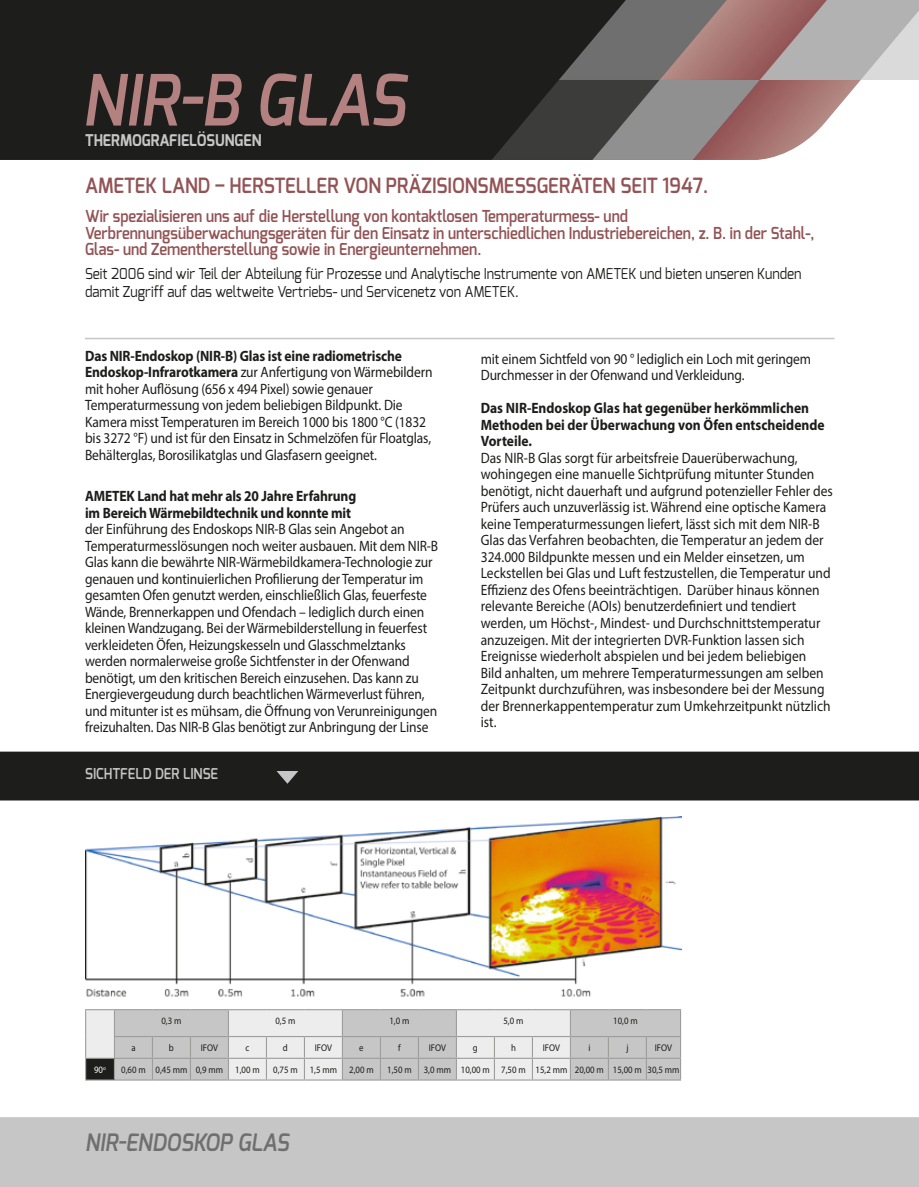
<style>
.page{position:relative;width:919px;height:1187px;background:#fff}
.page>*{position:absolute;margin:0;border:0;box-sizing:border-box;transform-origin:0 0}
.t1{font:italic 600 70.5px "Exo";color:#b48181;scale:.9 1}
.t2{font:italic 600 24px "Exo";color:#706f6f;scale:.9 1}
.t3{font:600 21px "Exo";color:#935355;scale:.9 1}
.t4{font:600 16.5px/16.5px "Exo";color:#935355;scale:.9 1}
.t5{font:700 16.2px "Exo";color:#c6c6c6;scale:.9 1}
.t6{font:15px/16.5px "Myriad Pro";letter-spacing:-.01em;color:#1d1d1b;scale:.9 1}
.t7{font:700 15px/16.5px "Myriad Pro";color:#1d1d1b;scale:.9 1}
.t8{font:15px/18px "Exo";color:#1d1d1b;scale:.9 1}
.t9{font:600 15px "Exo";color:#c6c6c6;scale:.9 1}
.t10{font:9.75px "Myriad Pro";color:#1d1d1b;scale:.9 1}
.t11{font:9.75px "Myriad Pro";color:#fff;scale:.9 1}
.s1{font-weight:700}
</style>
<div class="page">
<img style="left:85px;top:816px;width:596px;height:265px">
<div style="left:0;top:0;width:491px;height:160px;background:#1d1d1b"></div>
<svg style="left:491px;top:0;width:427px;height:160px;background:#877a79"></svg>
<div style="left:0;top:751px;width:918px;height:49px;background:#1d1d1b"></div>
<svg style="left:276px;top:771px;width:22px;height:12px"></svg>
<div style="left:0;top:1116px;width:918px;height:70px;background:#c6c6c6"></div>
<hr style="left:85px;top:338px;width:749px;height:1px;background:#c6c6c6">
<svg style="left:85px;top:1009px;width:596px;height:71px;background:#d0d0d0"></svg>
<hr style="left:114px;top:1079px;width:38px;height:1px;background:#9d9d9c">
<hr style="left:152px;top:1079px;width:38px;height:1px;background:#9d9d9c">
<hr style="left:190px;top:1079px;width:38px;height:1px;background:#9d9d9c">
<hr style="left:228px;top:1079px;width:38px;height:1px;background:#9d9d9c">
<hr style="left:266px;top:1079px;width:38px;height:1px;background:#9d9d9c">
<hr style="left:304px;top:1079px;width:38px;height:1px;background:#9d9d9c">
<hr style="left:342px;top:1079px;width:38px;height:1px;background:#9d9d9c">
<hr style="left:380px;top:1079px;width:38px;height:1px;background:#9d9d9c">
<hr style="left:418px;top:1079px;width:38px;height:1px;background:#9d9d9c">
<hr style="left:456px;top:1079px;width:38px;height:1px;background:#9d9d9c">
<hr style="left:494px;top:1079px;width:38px;height:1px;background:#9d9d9c">
<hr style="left:532px;top:1079px;width:38px;height:1px;background:#9d9d9c">
<hr style="left:570px;top:1079px;width:38px;height:1px;background:#9d9d9c">
<hr style="left:608px;top:1079px;width:38px;height:1px;background:#9d9d9c">
<hr style="left:646px;top:1079px;width:35px;height:1px;background:#9d9d9c">
<h1 class="t1" style="left:82px;top:55px;width:361px">NIR-B GLAS</h1>
<p class="t5" style="left:85px;top:130px;width:198px">THERMOGRAFIELÖSUNGEN</p>
<h3 class="t3" style="left:85px;top:172px;width:693px">AMETEK LAND – HERSTELLER VON PRÄZISIONSMESSGERÄTEN SEIT 1947.</h3>
<p class="t4" style="left:85px;top:208px;width:812px">Wir spezialisieren uns auf die Herstellung von kontaktlosen Temperaturmess- und<br>Verbrennungsüberwachungsgeräten für den Einsatz in unterschiedlichen Industriebereichen, z. B. in der Stahl-,<br>Glas- und Zementherstellung sowie in Energieunternehmen.</p>
<p class="t8" style="left:85px;top:265px;width:797px">Seit 2006 sind wir Teil der Abteilung für Prozesse und Analytische Instrumente von AMETEK und bieten unseren Kunden damit Zugriff auf das weltweite Vertriebs- und Servicenetz von AMETEK.</p>
<p class="t6" style="left:85px;top:347px;width:387px"><span class="s1">Das NIR-Endoskop (NIR-B) Glas ist eine radiometrische Endoskop-Infrarotkamera</span> zur Anfertigung von Wärmebildern mit hoher Auflösung (656 x 494 Pixel) sowie genauer Temperaturmessung von jedem beliebigen Bildpunkt. Die Kamera misst Temperaturen im Bereich 1000 bis 1800 °C (1832 bis 3272 °F) und ist für den Einsatz in Schmelzöfen für Floatglas, Behälterglas, Borosilikatglas und Glasfasern geeignet.</p>
<p class="t7" style="left:85px;top:487px;width:303px">AMETEK Land hat mehr als 20 Jahre Erfahrung im Bereich Wärmebildtechnik und konnte mit</p>
<p class="t6" style="left:85px;top:520px;width:394px">der Einführung des Endoskops NIR-B Glas sein Angebot an Temperaturmesslösungen noch weiter ausbauen. Mit dem NIR-B Glas kann die bewährte NIR-Wärmebildkamera-Technologie zur genauen und kontinuierlichen Profilierung der Temperatur im gesamten Ofen genutzt werden, einschließlich Glas, feuerfeste Wände, Brennerkappen und Ofendach – lediglich durch einen kleinen Wandzugang. Bei der Wärmebilderstellung in feuerfest verkleideten Öfen, Heizungskesseln und Glasschmelztanks werden normalerweise große Sichtfenster in der Ofenwand benötigt, um den kritischen Bereich einzusehen. Das kann zu Energievergeudung durch beachtlichen Wärmeverlust führen, und mitunter ist es mühsam, die Öffnung von Verunreinigungen freizuhalten. Das NIR-B Glas benötigt zur Anbringung der Linse</p>
<p class="t9" style="left:85px;top:764px;width:149px">SICHTFELD DER LINSE</p>
<p class="t6" style="left:480px;top:350px;width:368px">mit einem Sichtfeld von 90 ° lediglich ein Loch mit geringem<br>Durchmesser in der Ofenwand und Verkleidung.</p>
<p class="t7" style="left:480px;top:399px;width:383px">Das NIR-Endoskop Glas hat gegenüber herkömmlichen<br>Methoden bei der Überwachung von Öfen entscheidende<br>Vorteile.</p>
<p class="t6" style="left:480px;top:449px;width:393px">Das NIR-B Glas sorgt für arbeitsfreie Dauerüberwachung, wohingegen eine manuelle Sichtprüfung mitunter Stunden benötigt, nicht dauerhaft und aufgrund potenzieller Fehler des Prüfers auch unzuverlässig ist. Während eine optische Kamera keine Temperaturmessungen liefert, lässt sich mit dem NIR-B Glas das Verfahren beobachten, die Temperatur an jedem der 324.000 Bildpunkte messen und ein Melder einsetzen, um Leckstellen bei Glas und Luft festzustellen, die Temperatur und Effizienz des Ofens beeinträchtigen. Darüber hinaus können relevante Bereiche (AOIs) benutzerdefiniert und tendiert werden, um Höchst-, Mindest- und Durchschnittstemperatur anzuzeigen. Mit der integrierten DVR-Funktion lassen sich Ereignisse wiederholt abspielen und bei jedem beliebigen<br>Bild anhalten, um mehrere Temperaturmessungen am selben Zeitpunkt durchzuführen, was insbesondere bei der Messung der Brennerkappentemperatur zum Umkehrzeitpunkt nützlich ist.</p>
<p class="t10" style="left:161px;top:1014px;width:24px">0,3 m</p>
<p class="t10" style="left:275px;top:1014px;width:24px">0,5 m</p>
<p class="t10" style="left:389px;top:1014px;width:24px">1,0 m</p>
<p class="t10" style="left:503px;top:1014px;width:24px">5,0 m</p>
<p class="t10" style="left:613px;top:1014px;width:29px">10,0 m</p>
<p class="t10" style="left:131px;top:1041px;width:6px">a</p>
<p class="t10" style="left:169px;top:1041px;width:7px">b</p>
<p class="t10" style="left:201px;top:1041px;width:21px">IFOV</p>
<p class="t10" style="left:245px;top:1041px;width:6px">c</p>
<p class="t10" style="left:283px;top:1041px;width:7px">d</p>
<p class="t10" style="left:315px;top:1041px;width:21px">IFOV</p>
<p class="t10" style="left:359px;top:1041px;width:6px">e</p>
<p class="t10" style="left:398px;top:1041px;width:4px">f</p>
<p class="t10" style="left:429px;top:1041px;width:21px">IFOV</p>
<p class="t10" style="left:473px;top:1041px;width:7px">g</p>
<p class="t10" style="left:511px;top:1041px;width:7px">h</p>
<p class="t10" style="left:542px;top:1041px;width:21px">IFOV</p>
<p class="t10" style="left:588px;top:1041px;width:4px">i</p>
<p class="t10" style="left:626px;top:1041px;width:4px">j</p>
<p class="t10" style="left:654px;top:1041px;width:21px">IFOV</p>
<p class="t11" style="left:94px;top:1063px;width:15px">90<sup>o</sup></p>
<p class="t10" style="left:121px;top:1063px;width:155px">0,60 m 0,45 mm 0,9 mm 1,00 m</p>
<p class="t10" style="left:273px;top:1063px;width:113px">0,75 m 1,5 mm 2,00 m</p>
<p class="t10" style="left:387px;top:1063px;width:326px">1,50 m 3,0 mm 10,00 m 7,50 m 15,2 mm 20,00 m 15,00 m 30,5 mm</p>
<h2 class="t2" style="left:85px;top:1126px;width:228px">NIR-ENDOSKOP GLAS</h2>
</div>
